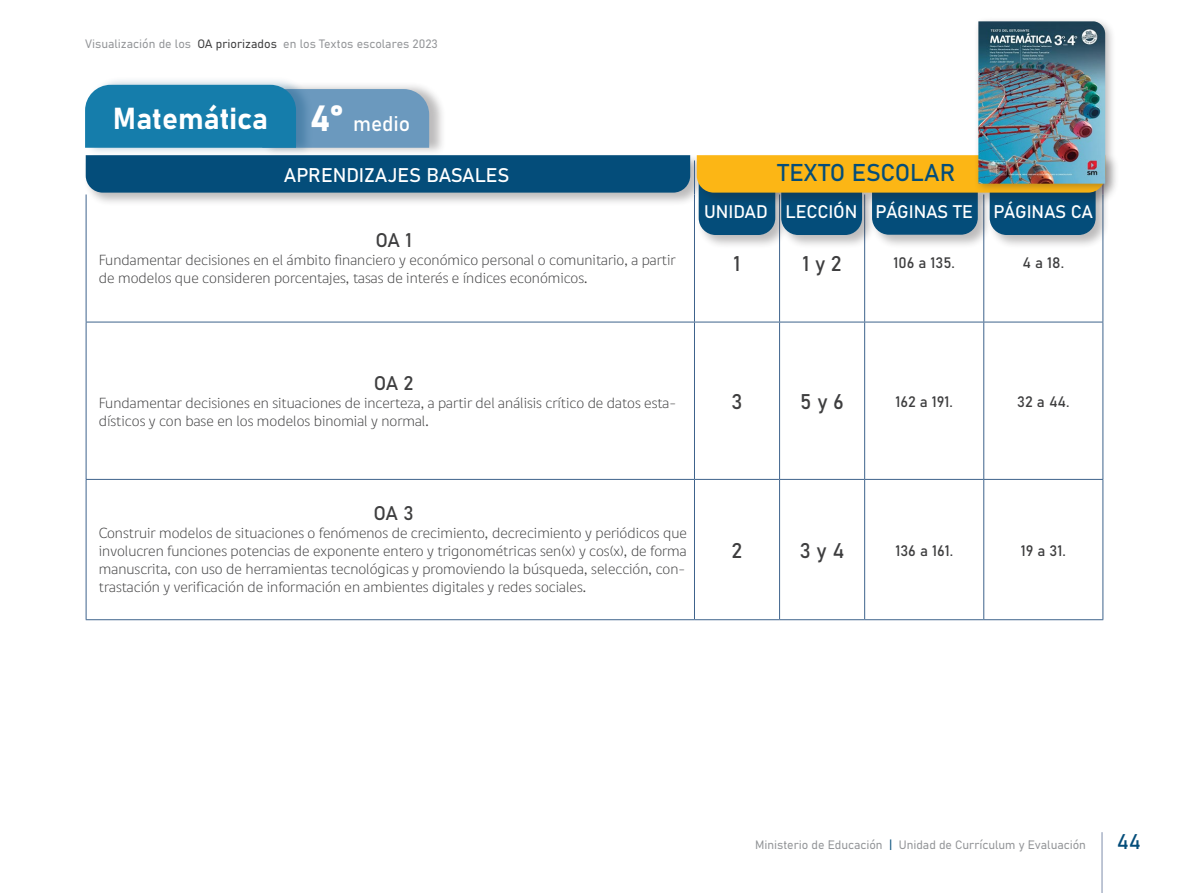
<style>
.page{position:relative;width:1187px;height:893px;background:#fff}
.page>*{position:absolute;margin:0;border:0;box-sizing:border-box;transform-origin:0 0}
.t1{font:30px "Bahnschrift";color:#fff}
.t2{font:24px "Bahnschrift";color:#044d7a}
.t3{font:21px "Bahnschrift";color:#3e3e3f}
.t4{font:21px "Bahnschrift";color:#044d7a}
.t5{font:19.5px "Bahnschrift";color:#fff}
.t6{font:19.5px "Bahnschrift";color:#3e3e3f}
.t7{font:18px "Bahnschrift";letter-spacing:-.01em;color:#fff}
.t8{font:15px/18px "Dignathin";color:#3e3e3f}
.t9{font:15px "Bahnschrift";color:#3e3e3f}
.t10{font:12px "Bahnschrift";color:#939598}
.s1{color:#3e3e3f}
.s2{font-size:36px}
.s3{font-size:21px}
.s4{color:#044d7a}
</style>
<div class="page">
<hr style="left:1101px;top:832px;width:1px;height:61px;background:#7e8dac">
<div style="left:262px;top:81px;width:183px;height:75px;background:#231f20;opacity:.3"></div>
<div style="left:85px;top:77px;width:228px;height:79px;background:#044d7a;opacity:.3"></div>
<svg style="left:85px;top:85px;width:344px;height:63px;background:#3c8bb4"></svg>
<div style="left:83px;top:153px;width:621px;height:54px;background:#231f20;opacity:.3"></div>
<div style="left:86px;top:155px;width:604px;height:38px;background:#044d7a"></div>
<hr style="left:86px;top:194px;width:1px;height:128px;background:#3e638c">
<hr style="left:694px;top:194px;width:1px;height:128px;background:#3e638c">
<hr style="left:779px;top:194px;width:1px;height:128px;background:#3e638c">
<hr style="left:864px;top:194px;width:1px;height:128px;background:#3e638c">
<hr style="left:983px;top:194px;width:1px;height:128px;background:#3e638c">
<hr style="left:1102px;top:194px;width:1px;height:128px;background:#3e638c">
<hr style="left:86px;top:322px;width:1px;height:157px;background:#3e638c">
<hr style="left:86px;top:322px;width:608px;height:1px;background:#3e638c">
<hr style="left:694px;top:322px;width:1px;height:157px;background:#3e638c">
<hr style="left:694px;top:322px;width:85px;height:1px;background:#3e638c">
<hr style="left:779px;top:322px;width:1px;height:157px;background:#3e638c">
<hr style="left:779px;top:322px;width:85px;height:1px;background:#3e638c">
<hr style="left:864px;top:322px;width:1px;height:157px;background:#3e638c">
<hr style="left:864px;top:322px;width:119px;height:1px;background:#3e638c">
<hr style="left:983px;top:322px;width:1px;height:157px;background:#3e638c">
<hr style="left:983px;top:322px;width:120px;height:1px;background:#3e638c">
<hr style="left:1102px;top:322px;width:1px;height:157px;background:#3e638c">
<hr style="left:86px;top:480px;width:1px;height:139px;background:#3e638c">
<hr style="left:86px;top:479px;width:608px;height:1px;background:#3e638c">
<hr style="left:86px;top:619px;width:608px;height:1px;background:#3e638c">
<hr style="left:694px;top:480px;width:1px;height:139px;background:#3e638c">
<hr style="left:694px;top:479px;width:85px;height:1px;background:#3e638c">
<hr style="left:694px;top:619px;width:85px;height:1px;background:#3e638c">
<hr style="left:779px;top:480px;width:1px;height:139px;background:#3e638c">
<hr style="left:779px;top:479px;width:85px;height:1px;background:#3e638c">
<hr style="left:779px;top:619px;width:85px;height:1px;background:#3e638c">
<hr style="left:864px;top:480px;width:1px;height:139px;background:#3e638c">
<hr style="left:864px;top:479px;width:119px;height:1px;background:#3e638c">
<hr style="left:983px;top:479px;width:120px;height:1px;background:#3e638c">
<hr style="left:983px;top:480px;width:1px;height:139px;background:#3e638c">
<hr style="left:1102px;top:480px;width:1px;height:139px;background:#3e638c">
<hr style="left:864px;top:619px;width:119px;height:1px;background:#3e638c">
<hr style="left:983px;top:619px;width:120px;height:1px;background:#3e638c">
<div style="left:696px;top:173px;width:93px;height:76px;background:#231f20;opacity:.3"></div>
<div style="left:779px;top:188px;width:97px;height:61px;background:#231f20;opacity:.3"></div>
<div style="left:869px;top:188px;width:122px;height:61px;background:#231f20;opacity:.3"></div>
<div style="left:987px;top:173px;width:122px;height:76px;background:#231f20;opacity:.3"></div>
<div style="left:694px;top:153px;width:425px;height:54px;background:#231f20;opacity:.3"></div>
<svg style="left:696px;top:155px;width:409px;height:80px;background:#717d59"></svg>
<div style="left:973px;top:16px;width:143px;height:178px;background:#231f20;opacity:.3"></div>
<img style="left:978px;top:21px;width:127px;height:163px">
<hr style="left:1186px;top:0;width:1px;height:892px;background:#044d7a">
<p class="t10" style="left:85px;top:34px;width:354px">Visualización de los <span class="s1">OA priorizados</span> en los Textos escolares 2023</p>
<h1 class="t1" style="left:113px;top:96px;width:299px">Matemática <span class="s2">4°</span> <span class="s3">medio</span></h1>
<h3 class="t5" style="left:284px;top:160px;width:227px">APRENDIZAJES BASALES</h3>
<h2 class="t2" style="left:777px;top:154px;width:179px">TEXTO ESCOLAR</h2>
<p class="t7" style="left:704px;top:198px;width:390px">UNIDAD LECCIÓN PÁGINAS TE PÁGINAS CA</p>
<h3 class="t6" style="left:375px;top:225px;width:38px">OA 1</h3>
<p class="t8" style="left:99px;top:251px;width:578px">Fundamentar decisiones en el ámbito financiero y económico personal o comunitario, a partir de modelos que consideren porcentajes, tasas de interés e índices económicos.</p>
<h3 class="t3" style="left:733px;top:248px;width:8px">1</h3>
<h3 class="t3" style="left:802px;top:248px;width:41px">1 y 2</h3>
<p class="t9" style="left:893px;top:252px;width:63px">106 a 135.</p>
<p class="t9" style="left:1022px;top:252px;width:43px">4 a 18.</p>
<h3 class="t6" style="left:373px;top:369px;width:41px">OA 2</h3>
<p class="t8" style="left:99px;top:395px;width:579px">Fundamentar decisiones en situaciones de incerteza, a partir del análisis crítico de datos esta&shy;dísticos y con base en los modelos binomial y normal.</p>
<h3 class="t3" style="left:731px;top:386px;width:13px">3</h3>
<h3 class="t3" style="left:800px;top:386px;width:45px">5 y 6</h3>
<p class="t9" style="left:895px;top:390px;width:59px">162 a 191.</p>
<p class="t9" style="left:1017px;top:390px;width:54px">32 a 44.</p>
<h3 class="t6" style="left:373px;top:498px;width:42px">OA 3</h3>
<p class="t8" style="left:99px;top:524px;width:589px">Construir modelos de situaciones o fenómenos de crecimiento, decrecimiento y periódicos que involucren funciones potencias de exponente entero y trigonométricas sen(x) y cos(x), de forma manuscrita, con uso de herramientas tecnológicas y promoviendo la búsqueda, selección, con&shy;trastación y verificación de información en ambientes digitales y redes sociales.</p>
<h3 class="t3" style="left:731px;top:535px;width:12px">2</h3>
<h3 class="t3" style="left:799px;top:535px;width:46px">3 y 4</h3>
<p class="t9" style="left:895px;top:539px;width:59px">136 a 161.</p>
<p class="t9" style="left:1020px;top:539px;width:47px">19 a 31.</p>
<p class="t10" style="left:755px;top:836px;width:332px">Ministerio de Educación <span class="s4">|</span> Unidad de Currículum y Evaluación</p>
<h3 class="t4" style="left:1116px;top:826px;width:25px">44</h3>
</div>
